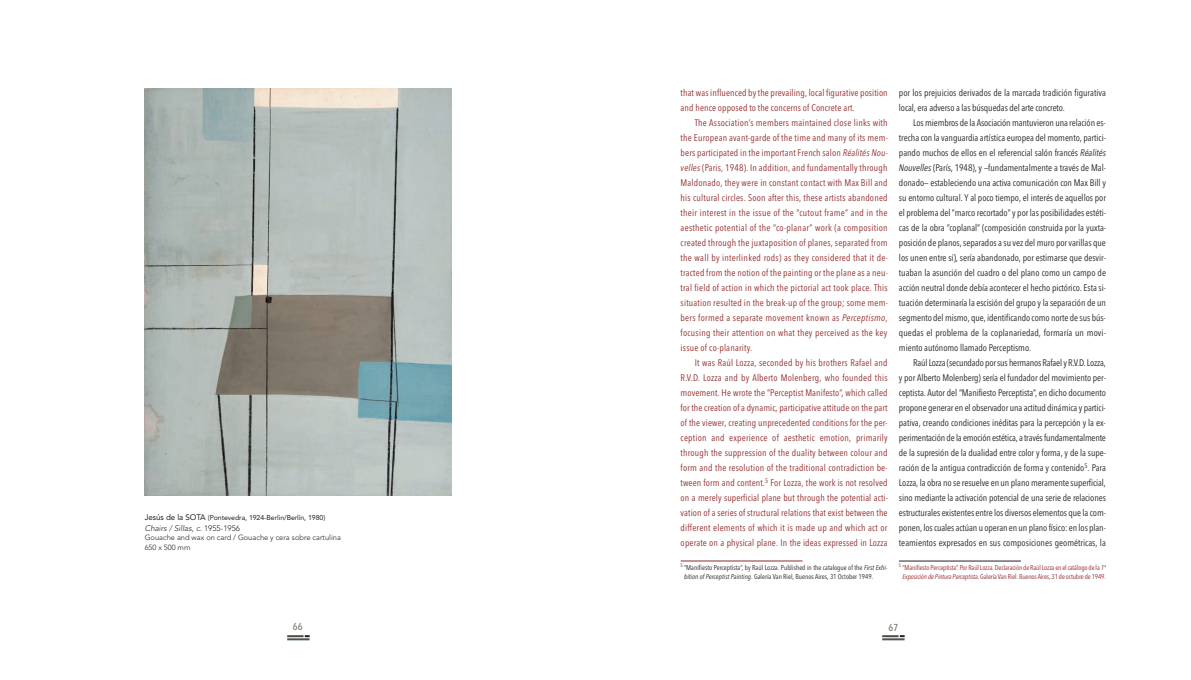
<style>
.page{position:relative;width:1191px;height:680px;background:#fff}
.page>*{position:absolute;margin:0;border:0;box-sizing:border-box;transform-origin:0 0}
.t1{font:500 10px "Avenir Next Condensed";color:#777167}
.t2{font:9.5px/15px "Avenir Next Condensed";color:#231f20;text-align:justify}
.t3{font:9.5px/15px "Avenir Next Condensed";letter-spacing:.01em;color:#912829;text-align:justify}
.t4{font:italic 300 8px "Avenir LT Std";color:#231f20}
.t5{font:300 7.5px/9.8px "Avenir LT Std";color:#231f20}
.t6{font:7px/9px "Avenir Next Condensed";letter-spacing:-.015em;color:#912829;text-align:center}
.t7{font:7px/9px "Avenir Next Condensed";color:#231f20}
.t8{font:7px "Avenir LT Std";letter-spacing:-.01em;color:#231f20}
.s1{font-size:8px}
.s2{font-style:normal}
.s3{font-style:italic}
</style>
<div class="page">
<svg style="left:882px;top:635px;width:22px;height:2px"></svg>
<hr style="left:882px;top:638px;width:22px;height:2px;background:#3f5860">
<svg style="left:287px;top:635px;width:23px;height:2px"></svg>
<hr style="left:287px;top:638px;width:23px;height:2px;background:#3f5860">
<hr style="left:680px;top:561px;width:122px;height:1px;background:#912829">
<hr style="left:899px;top:561px;width:122px;height:1px;background:#231f20">
<img style="left:144px;top:88px;width:307px;height:407px">
<p class="t8" style="left:145px;top:515px;width:182px"><span class="s1">Jesús de la SOTA</span> (Pontevedra, 1924-Berlin/Berlín, 1980)</p>
<p class="t4" style="left:145px;top:524px;width:97px">Chairs / Sillas, c. <span class="s2">1955-1956</span></p>
<p class="t5" style="left:145px;top:533px;width:198px">Gouache and wax on card / Gouache y cera sobre cartulina<br>650 x 500 mm</p>
<p class="t2" style="left:899px;top:85px;width:208px">por los prejuicios derivados de la marcada tradición figurativa local, era adverso a las búsquedas del arte concreto.</p>
<p class="t2" style="left:899px;top:115px;width:209px;text-indent:14px">Los miembros de la Asociación mantuvieron una relación es&shy;trecha con la vanguardia artística europea del momento, partici&shy;pando muchos de ellos en el referencial salón francés <span class="s3">Réalités Nouvelles</span> (París, 1948), y —fundamentalmente a través de Mal&shy;donado— estableciendo una activa comunicación con Max Bill y su entorno cultural. Y al poco tiempo, el interés de aquellos por el problema del “marco recortado” y por las posibilidades estéti&shy;cas de la obra “coplanal” (composición construida por la yuxta&shy;posición de planos, separados a su vez del muro por varillas que los unen entre sí), sería abandonado, por estimarse que desvir&shy;tuaban la asunción del cuadro o del plano como un campo de acción neutral donde debía acontecer el hecho pictórico. Esta si&shy;tuación determinaría la escisión del grupo y la separación de un segmento del mismo, que, identificando como norte de sus bús&shy;quedas el problema de la coplanariedad, formaría un movi&shy;miento autónomo llamado Perceptismo.</p>
<p class="t2" style="left:899px;top:355px;width:208px;text-indent:14px">Raúl Lozza (secundado por sus hermanos Rafael y R.V.D. Lozza, y por Alberto Molenberg) sería el fundador del movimiento per&shy;ceptista. Autor del “Manifiesto Perceptista”, en dicho documento propone generar en el observador una actitud dinámica y partici&shy;pativa, creando condiciones inéditas para la percepción y la ex&shy;perimentación de la emoción estética, a través fundamentalmente de la supresión de la dualidad entre color y forma, y de la supe&shy;ración de la antigua contradicción de forma y contenido<sup>5</sup>. Para Lozza, la obra no se resuelve en un plano meramente superficial, sino mediante la activación potencial de una serie de relaciones estructurales existentes entre los diversos elementos que la com&shy;ponen, los cuales actúan u operan en un plano físico: en los plan&shy;teamientos expresados en sus composiciones geométricas, la</p>
<p class="t3" style="left:680px;top:85px;width:209px">that was influenced by the prevailing, local figurative position and hence opposed to the concerns of Concrete art.</p>
<p class="t3" style="left:680px;top:115px;width:209px;text-indent:14px">The Association’s members maintained close links with the European avant-garde of the time and many of its mem&shy;bers participated in the important French salon <span class="s3">Réalités Nou&shy;velles</span> (Paris, 1948). In addition, and fundamentally through Maldonado, they were in constant contact with Max Bill and his cultural circles. Soon after this, these artists abandoned their interest in the issue of the “cutout frame” and in the aesthetic potential of the “co-planar” work (a composition created through the juxtaposition of planes, separated from the wall by interlinked rods) as they considered that it de&shy;tracted from the notion of the painting or the plane as a neu&shy;tral field of action in which the pictorial act took place. This situation resulted in the break-up of the group; some mem&shy;bers formed a separate movement known as <span class="s3">Perceptismo</span>, focusing their attention on what they perceived as the key issue of co-planarity.</p>
<p class="t3" style="left:680px;top:355px;width:209px;text-indent:14px">It was Raúl Lozza, seconded by his brothers Rafael and R.V.D. Lozza and by Alberto Molenberg, who founded this movement. He wrote the “Perceptist Manifesto”, which called for the creation of a dynamic, participative attitude on the part of the viewer, creating unprecedented conditions for the per&shy;ception and experience of aesthetic emotion, primarily through the suppression of the duality between colour and form and the resolution of the traditional contradiction be&shy;tween form and content.<sup>5</sup> For Lozza, the work is not resolved on a merely superficial plane but through the potential acti&shy;vation of a series of structural relations that exist between the different elements of which it is made up and which act or operate on a physical plane. In the ideas expressed in Lozza</p>
<p class="t7" style="left:684px;top:563px;width:205px;text-indent:-3px"><sup>5</sup> “Manifiesto Perceptista”, by Raúl Lozza. Published in the catalogue of the <span class="s3">First Exhi&shy;bition of Perceptist Painting</span>. Galería Van Riel, Buenos Aires, 31 October 1949.</p>
<p class="t6" style="left:899px;top:563px;width:208px"><sup>5</sup> “Manifiesto Perceptista”. Por Raúl Lozza. Declaración de Raúl Lozza en el catálogo de la <span class="s3">1ª<br>Exposición de Pintura Perceptista</span>. Galería Van Riel. Buenos Aires, 31 de octubre de 1949.</p>
<p class="t1" style="left:293px;top:620px;width:11px">66</p>
<p class="t1" style="left:888px;top:621px;width:11px">67</p>
</div>
